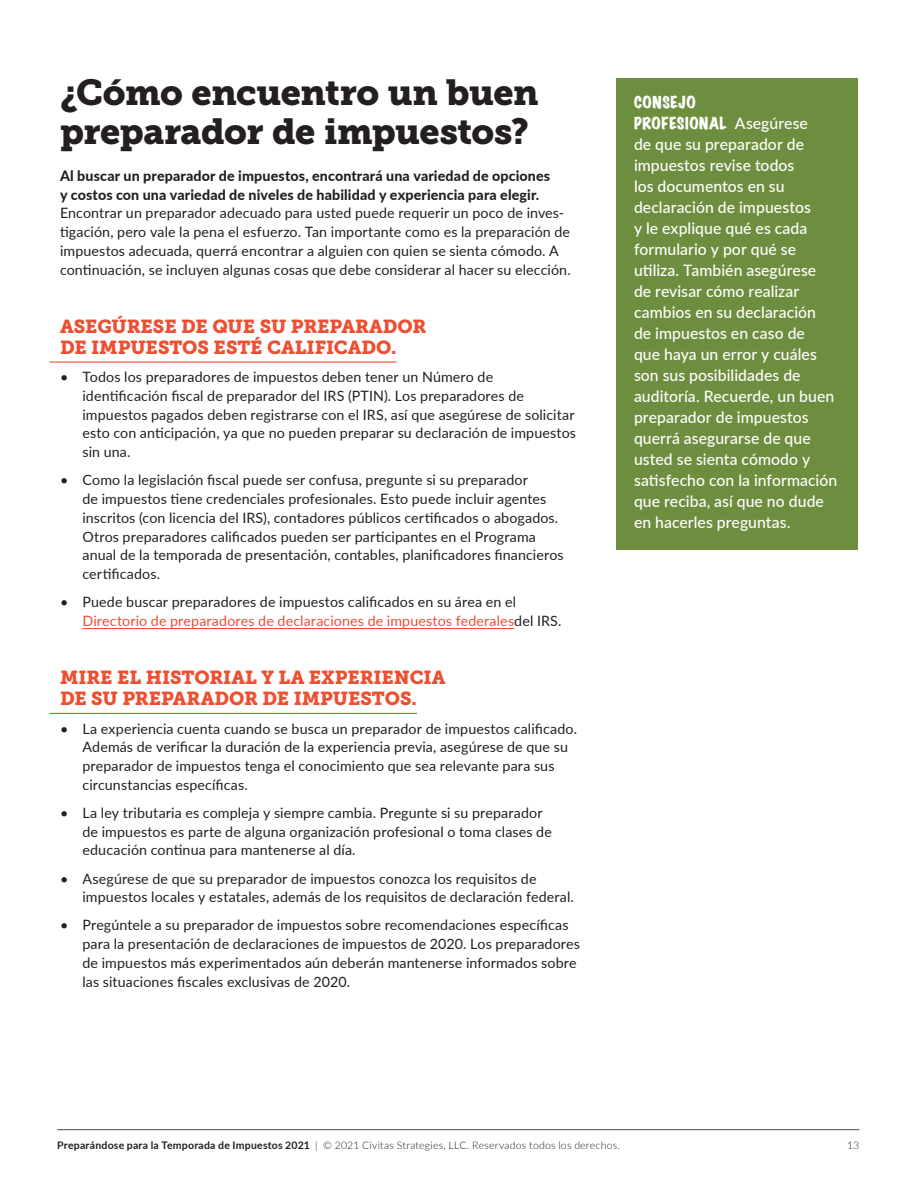
<style>
.page{position:relative;width:918px;height:1188px;background:#fff}
.page>*{position:absolute;margin:0;border:0;box-sizing:border-box;transform-origin:0 0}
.t1{font:36px/39px "Museo Slab 900";letter-spacing:-.015em;color:#231f20}
.t2{font:18.75px/21px "Museo Slab 900";letter-spacing:-.005em;color:#ed4f31}
.Tip{font:500 15.75px/21px "Lato";letter-spacing:.005em;color:#fff}
.Tip-2{font:expanded 15px/21px "Marker Felt";letter-spacing:.035em;color:#fff}
.Body{font:14.25px/18.8px "Lato";letter-spacing:.01em;color:#231f20}
.t3{font:300 10.5px "Lato";letter-spacing:.02em;color:#231f20}
.s1{font-weight:800}
.s2{color:#ed4f31}
.s3{font-family:"Lato";font-weight:500;font-stretch:normal;font-size:15.75px}
.s4{font-weight:700}
</style>
<div class="page">
<hr style="left:57px;top:1129px;width:802px;height:1px;background:#4b4c4d">
<hr style="left:50px;top:362px;width:346px;height:1px;background:#ed4f31">
<hr style="left:82px;top:628px;width:432px;height:1px;background:#ed4f31">
<hr style="left:50px;top:713px;width:367px;height:1px;background:#ed4f31">
<div style="left:616px;top:78px;width:242px;height:471px;background:#6e8e3f"></div>
<h1 class="t1" style="left:60px;top:73px;width:480px">¿Cómo encuentro un buen preparador de impuestos?</h1>
<p class="Body" style="left:60px;top:166px;width:512px"><span class="s1">Al buscar un preparador de impuestos, encontrará una variedad de opciones<br>y costos con una variedad de niveles de habilidad y experiencia para elegir.<br></span>Encontrar un preparador adecuado para usted puede requerir un poco de inves&shy;tigación, pero vale la pena el esfuerzo. Tan importante como es la preparación de impuestos adecuada, querrá encontrar a alguien con quien se sienta cómodo. A continuación, se incluyen algunas cosas que debe considerar al hacer su elección.</p>
<h2 class="t2" style="left:60px;top:316px;width:368px">ASEGÚRESE DE QUE SU PREPARADOR<br>DE IMPUESTOS ESTÉ CALIFICADO.</h2>
<p class="Body" style="left:82px;top:367px;width:495px;text-indent:-22px">• Todos los preparadores de impuestos deben tener un Número de identificación fiscal de preparador del IRS (PTIN). Los preparadores de impuestos pagados deben registrarse con el IRS, así que asegúrese de solicitar esto con anticipación, ya que no pueden preparar su declaración de impuestos sin una.</p>
<p class="Body" style="left:82px;top:470px;width:483px;text-indent:-22px">• Como la legislación fiscal puede ser confusa, pregunte si su preparador<br>de impuestos tiene credenciales profesionales. Esto puede incluir agentes inscritos (con licencia del IRS), contadores públicos certificados o abogados.<br>Otros preparadores calificados pueden ser participantes en el Programa anual de la temporada de presentación, contables, planificadores financieros certificados.</p>
<p class="Body" style="left:82px;top:592px;width:479px;text-indent:-22px">• Puede buscar preparadores de impuestos calificados en su área en el<br><span class="s2">Directorio de preparadores de declaraciones de impuestos federales</span>del IRS.</p>
<h2 class="t2" style="left:60px;top:667px;width:387px">MIRE EL HISTORIAL Y LA EXPERIENCIA<br>DE SU PREPARADOR DE IMPUESTOS.</h2>
<p class="Body" style="left:82px;top:718px;width:496px;text-indent:-22px">• La experiencia cuenta cuando se busca un preparador de impuestos calificado.<br>Además de verificar la duración de la experiencia previa, asegúrese de que su preparador de impuestos tenga el conocimiento que sea relevante para sus circunstancias específicas.</p>
<p class="Body" style="left:82px;top:803px;width:471px;text-indent:-22px">• La ley tributaria es compleja y siempre cambia. Pregunte si su preparador de impuestos es parte de alguna organización profesional o toma clases de educación continua para mantenerse al día.</p>
<p class="Body" style="left:82px;top:868px;width:493px;text-indent:-22px">• Asegúrese de que su preparador de impuestos conozca los requisitos de impuestos locales y estatales, además de los requisitos de declaración federal.</p>
<p class="Body" style="left:82px;top:915px;width:499px;text-indent:-22px">• Pregúntele a su preparador de impuestos sobre recomendaciones específicas para la presentación de declaraciones de impuestos de 2020. Los preparadores de impuestos más experimentados aún deberán mantenerse informados sobre las situaciones fiscales exclusivas de 2020.</p>
<p class="Tip-2" style="left:634px;top:92px;width:175px">CONSEJO<br>PROFESIONAL <span class="s3">Asegúrese</span></p>
<p class="Tip" style="left:634px;top:133px;width:205px">de que su preparador de impuestos revise todos<br>los documentos en su declaración de impuestos<br>y le explique qué es cada formulario y por qué se utiliza. También asegúrese de revisar cómo realizar cambios en su declaración<br>de impuestos en caso de<br>que haya un error y cuáles son sus posibilidades de auditoría. Recuerde, un buen preparador de impuestos querrá asegurarse de que usted se sienta cómodo y satisfecho con la información que reciba, así que no dude en hacerles preguntas.</p>
<p class="t3" style="left:57px;top:1138px;width:564px"><span class="s4">Preparándose para la Temporada de Impuestos 2021</span> | © 2021 Civitas Strategies, LLC. Reservados todos los derechos.</p>
<p class="t3" style="left:847px;top:1138px;width:14px">13</p>
</div>
